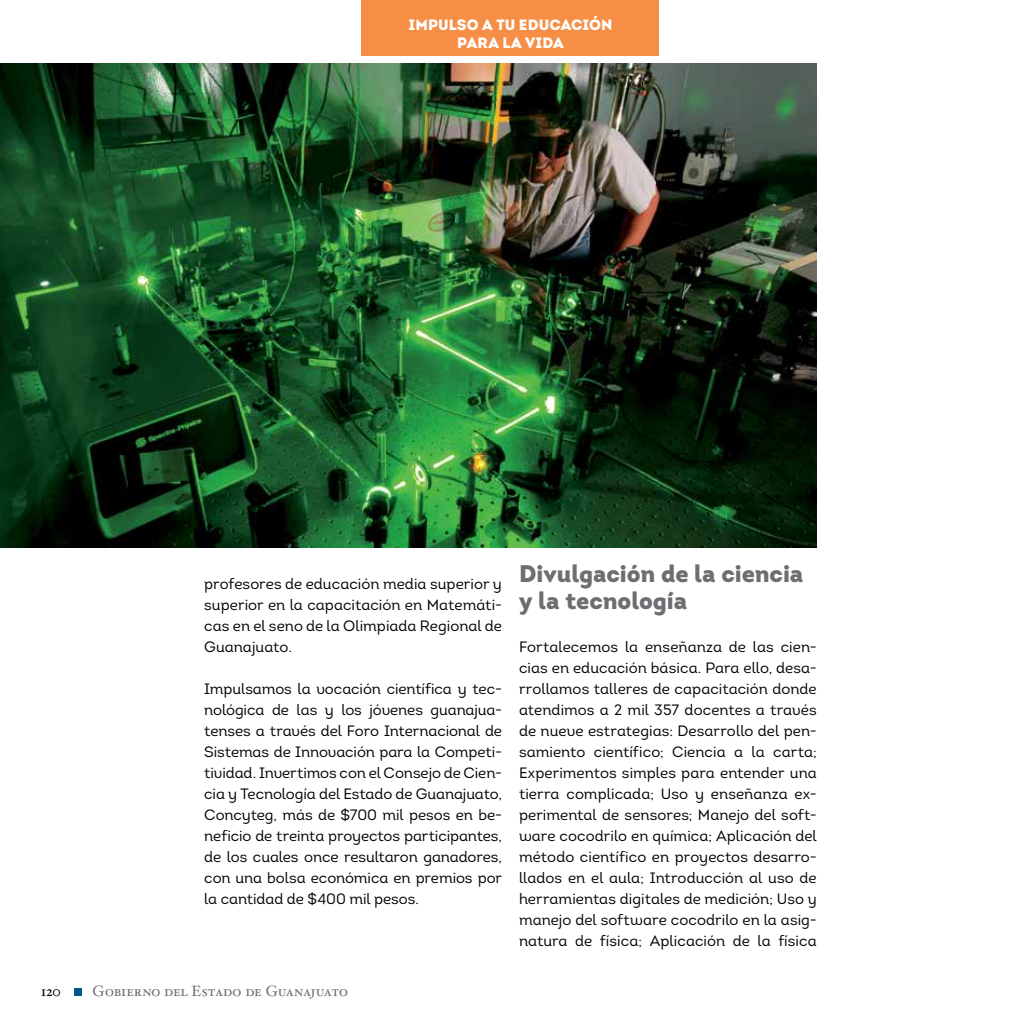
<style>
.page{position:relative;width:1021px;height:1021px;background:#fff}
.page>*{position:absolute;margin:0;border:0;box-sizing:border-box;transform-origin:0 0}
.t1{font:900 24px/27px "Intro";color:#6d6e71}
.t2{font:15px/21px "Intro Book Alt";color:#000;text-align:justify}
.t3{font:15px "Hoefler Text Roman Small Caps";letter-spacing:-.01em;color:#6d6e71}
.t4{font:900 15px/18px "Intro";letter-spacing:.01em;color:#fff;text-align:center}
.t5{font:15px "Hoefler Text Roman Small Caps";color:#000}
</style>
<div class="page">
<div style="left:74px;top:988px;width:8px;height:8px;background:#00578e"></div>
<div style="left:361px;top:0;width:298px;height:56px;background:#f68e45"></div>
<img style="left:0;top:64px;width:816px;height:483px">
<p class="t4" style="left:408px;top:15px;width:205px">IMPULSO A TU EDUCACIÓN<br>PARA LA VIDA</p>
<p class="t2" style="left:204px;top:573px;width:299px">profesores de educación media superior y superior en la capacitación en Matemáti&shy;cas en el seno de la Olimpiada Regional de Guanajuato.</p>
<p class="t2" style="left:204px;top:678px;width:299px">Impulsamos la vocación científica y tec&shy;nológica de las y los jóvenes guanajua&shy;tenses a través del Foro Internacional de Sistemas de Innovación para la Competi&shy;tividad. Invertimos con el Consejo de Cien&shy;cia y Tecnología del Estado de Guanajuato, Concyteg, más de $700 mil pesos en be&shy;neficio de treinta proyectos participantes, de los cuales once resultaron ganadores, con una bolsa económica en premios por la cantidad de $400 mil pesos.</p>
<p class="t5" style="left:41px;top:982px;width:22px">120</p>
<p class="t3" style="left:93px;top:982px;width:257px">Gobierno del Estado de Guanajuato</p>
<h1 class="t1" style="left:519px;top:560px;width:286px">Divulgación de la ciencia y la tecnología</h1>
<p class="t2" style="left:519px;top:636px;width:299px">Fortalecemos la enseñanza de las cien&shy;cias en educación básica. Para ello, desa&shy;rrollamos talleres de capacitación donde atendimos a 2 mil 357 docentes a través de nueve estrategias: Desarrollo del pen&shy;samiento científico; Ciencia a la carta; Experimentos simples para entender una tierra complicada; Uso y enseñanza ex&shy;perimental de sensores; Manejo del soft&shy;ware cocodrilo en química; Aplicación del método científico en proyectos desarro&shy;llados en el aula; Introducción al uso de herramientas digitales de medición; Uso y manejo del software cocodrilo en la asig&shy;natura de física; Aplicación de la física</p>
</div>
